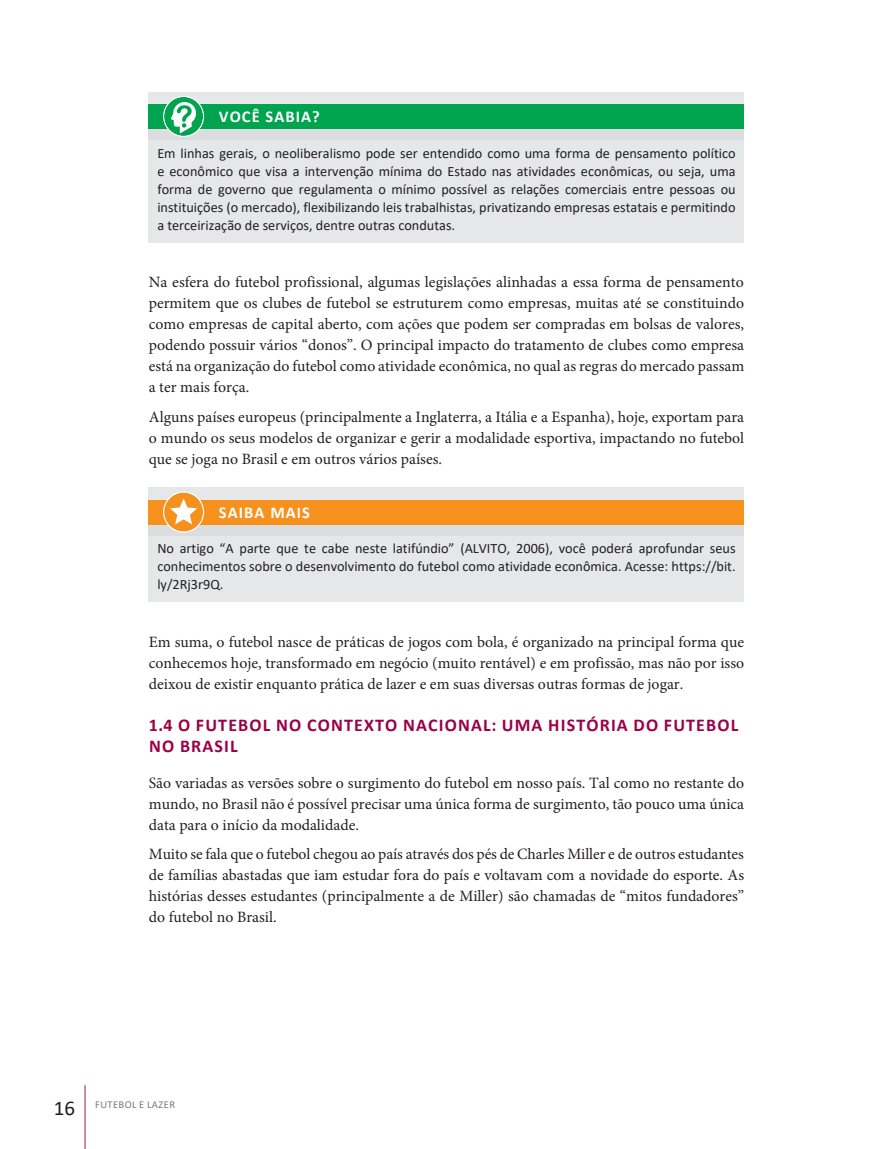
<style>
.page{position:relative;width:893px;height:1149px;background:#fff}
.page>*{position:absolute;margin:0;border:0;box-sizing:border-box;transform-origin:0 0}
.SUBTITULO_1{font:700 18px/21px "Calibri";letter-spacing:.065em;color:#9b0146}
.t1{font:700 16.5px "Calibri";letter-spacing:.065em;color:#fff}
.T_E_X_T_O___P_R_I_N{font:15.75px/21px "Minion Pro";color:#231f20;text-align:justify}
.BOX_TEXTO_AVISO{font:14.25px/18px "Calibri";color:#231f20;text-align:justify}
.t2{font:10.5px "Calibri";letter-spacing:.04em;color:#76787b}
.s1{font-size:21px;color:#231f20}
</style>
<div class="page">
<hr style="left:84px;top:1084px;width:2px;height:64px;background:#c0697d">
<div style="left:149px;top:92px;width:595px;height:150px;background:#e6e7e9"></div>
<div style="left:149px;top:107px;width:595px;height:33px;background:#dcdddf"></div>
<div style="left:149px;top:104px;width:595px;height:25px;background:#00a34e"></div>
<div style="left:163px;top:96px;width:41px;height:41px;border:2px solid #fff;border-radius:50%"></div>
<svg style="left:164px;top:97px;width:39px;height:39px"></svg>
<div style="left:149px;top:487px;width:595px;height:115px;background:#e6e7e9"></div>
<div style="left:149px;top:502px;width:595px;height:33px;background:#dcdddf"></div>
<div style="left:149px;top:499px;width:595px;height:25px;background:#f6911e"></div>
<div style="left:163px;top:491px;width:41px;height:41px;border:2px solid #fff;border-radius:50%"></div>
<svg style="left:164px;top:492px;width:39px;height:39px"></svg>
<p class="t1" style="left:219px;top:105px;width:102px">VOCÊ SABIA?</p>
<p class="BOX_TEXTO_AVISO" style="left:157px;top:144px;width:580px">Em linhas gerais, o neoliberalismo pode ser entendido como uma forma de pensamento político e econômico que visa a intervenção mínima do Estado nas atividades econômicas, ou seja, uma forma de governo que regulamenta o mínimo possível as relações comerciais entre pessoas ou instituições (o mercado), flexibilizando leis trabalhistas, privatizando empresas estatais e permitindo a terceirização de serviços, dentre outras condutas.</p>
<p class="T_E_X_T_O___P_R_I_N" style="left:149px;top:271px;width:597px">Na esfera do futebol profissional, algumas legislações alinhadas a essa forma de pensamento permitem que os clubes de futebol se estruturem como empresas, muitas até se constituindo como empresas de capital aberto, com ações que podem ser compradas em bolsas de valores, podendo possuir vários “donos”. O principal impacto do tratamento de clubes como empresa está na organização do futebol como atividade econômica, no qual as regras do mercado passam a ter mais força.</p>
<p class="T_E_X_T_O___P_R_I_N" style="left:149px;top:406px;width:597px">Alguns países europeus (principalmente a Inglaterra, a Itália e a Espanha), hoje, exportam para o mundo os seus modelos de organizar e gerir a modalidade esportiva, impactando no futebol que se joga no Brasil e em outros vários países.</p>
<p class="t1" style="left:219px;top:500px;width:93px">SAIBA MAIS</p>
<p class="BOX_TEXTO_AVISO" style="left:157px;top:539px;width:580px">No artigo “A parte que te cabe neste latifúndio” (ALVITO, 2006), você poderá aprofundar seus conhecimentos sobre o desenvolvimento do futebol como atividade econômica. Acesse: https://bit. ly/2Rj3r9Q.</p>
<p class="T_E_X_T_O___P_R_I_N" style="left:149px;top:631px;width:597px">Em suma, o futebol nasce de práticas de jogos com bola, é organizado na principal forma que conhecemos hoje, transformado em negócio (muito rentável) e em profissão, mas não por isso deixou de existir enquanto prática de lazer e em suas diversas outras formas de jogar.</p>
<p class="SUBTITULO_1" style="left:149px;top:714px;width:591px">1.4 O FUTEBOL NO CONTEXTO NACIONAL: UMA HISTÓRIA DO FUTEBOL<br>NO BRASIL</p>
<p class="T_E_X_T_O___P_R_I_N" style="left:149px;top:772px;width:597px">São variadas as versões sobre o surgimento do futebol em nosso país. Tal como no restante do mundo, no Brasil não é possível precisar uma única forma de surgimento, tão pouco uma única data para o início da modalidade.</p>
<p class="T_E_X_T_O___P_R_I_N" style="left:149px;top:843px;width:597px">Muito se fala que o futebol chegou ao país através dos pés de Charles Miller e de outros estudantes de famílias abastadas que iam estudar fora do país e voltavam com a novidade do esporte. As histórias desses estudantes (principalmente a de Miller) são chamadas de “mitos fundadores” do futebol no Brasil.</p>
<p class="t2" style="left:54px;top:1096px;width:123px"><span class="s1">16</span> FUTEBOL E LAZER</p>
</div>
